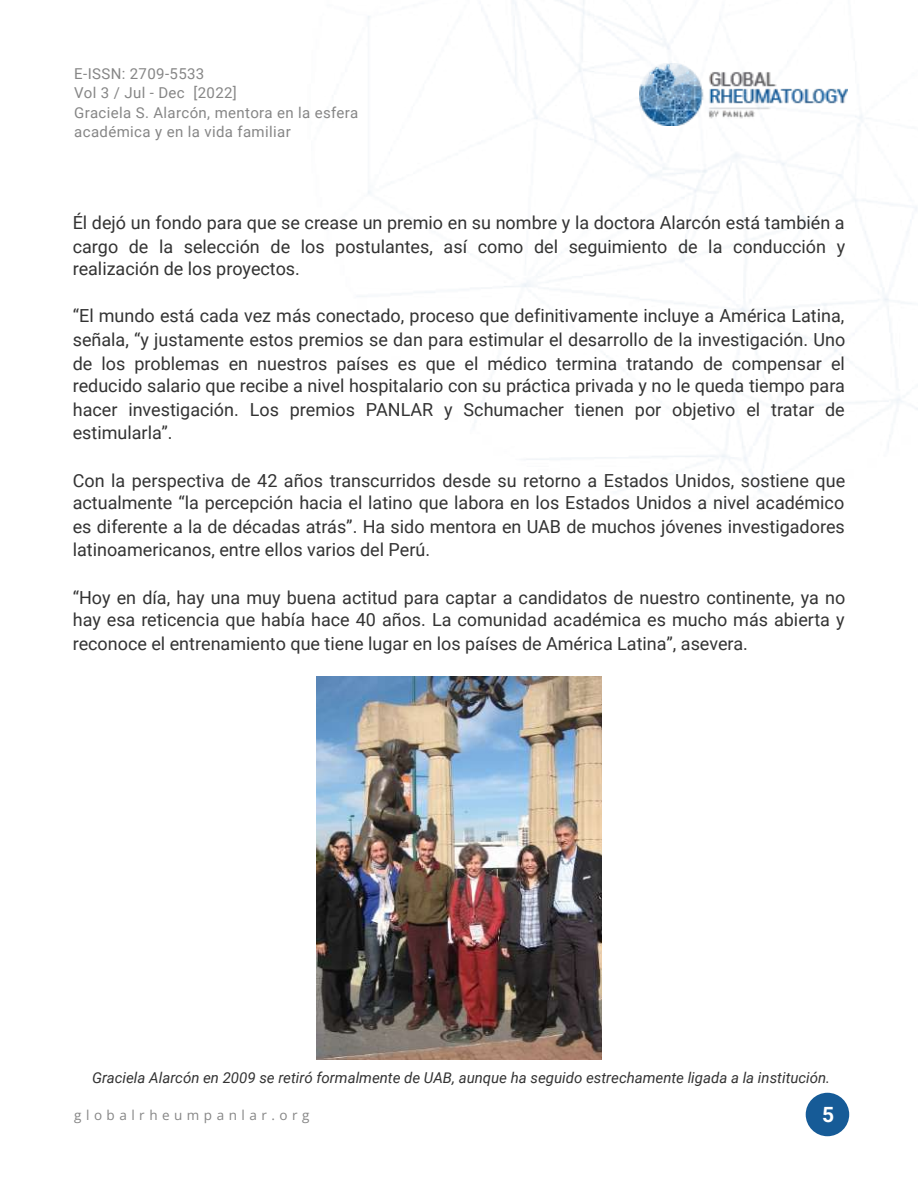
<style>
.page{position:relative;width:918px;height:1188px;background:#fff}
.page>*{position:absolute;margin:0;border:0;box-sizing:border-box;transform-origin:0 0}
.t1{font:700 21px "Roboto";color:#fff}
.t2{font:18px/23.4px "Roboto";color:#333;text-align:justify}
.t3{font:15px/19.6px "Roboto";letter-spacing:.025em;color:#868686}
.t4{font:italic 15px "Roboto";color:#333}
.t5{font:13.6px "Open Sans";letter-spacing:.335em;color:#868686}
</style>
<div class="page">
<img style="left:357px;top:0;width:561px;height:497px">
<img style="left:639px;top:64px;width:209px;height:61px">
<div style="left:806px;top:1093px;width:43px;height:43px;background:#165b97;border-radius:50%"></div>
<img style="left:316px;top:677px;width:286px;height:382px">
<p class="t3" style="left:74px;top:64px;width:285px">E-ISSN: 2709-5533<br>Vol 3 / Jul - Dec [2022]<br>Graciela S. Alarcón, mentora en la esfera académica y en la vida familiar</p>
<p class="t2" style="left:73px;top:211px;width:774px">Él dejó un fondo para que se crease un premio en su nombre y la doctora Alarcón está también a cargo de la selección de los postulantes, así como del seguimiento de la conducción y realización de los proyectos.</p>
<p class="t2" style="left:73px;top:304px;width:774px">“El mundo está cada vez más conectado, proceso que definitivamente incluye a América Latina, señala, “y justamente estos premios se dan para estimular el desarrollo de la investigación. Uno de los problemas en nuestros países es que el médico termina tratando de compensar el reducido salario que recibe a nivel hospitalario con su práctica privada y no le queda tiempo para hacer investigación. Los premios PANLAR y Schumacher tienen por objetivo el tratar de estimularla”.</p>
<p class="t2" style="left:73px;top:469px;width:774px">Con la perspectiva de 42 años transcurridos desde su retorno a Estados Unidos, sostiene que actualmente “la percepción hacia el latino que labora en los Estados Unidos a nivel académico es diferente a la de décadas atrás”. Ha sido mentora en UAB de muchos jóvenes investigadores latinoamericanos, entre ellos varios del Perú.</p>
<p class="t2" style="left:73px;top:586px;width:774px">“Hoy en día, hay una muy buena actitud para captar a candidatos de nuestro continente, ya no hay esa reticencia que había hace 40 años. La comunidad académica es mucho más abierta y reconoce el entrenamiento que tiene lugar en los países de América Latina”, asevera.</p>
<p class="t4" style="left:92px;top:1069px;width:739px">Graciela Alarcón en 2009 se retiró formalmente de UAB, aunque ha seguido estrechamente ligada a la institución.</p>
<p class="t5" style="left:74px;top:1105px;width:237px">globalrheumpanlar.org</p>
<p class="t1" style="left:822px;top:1103px;width:14px">5</p>
</div>
